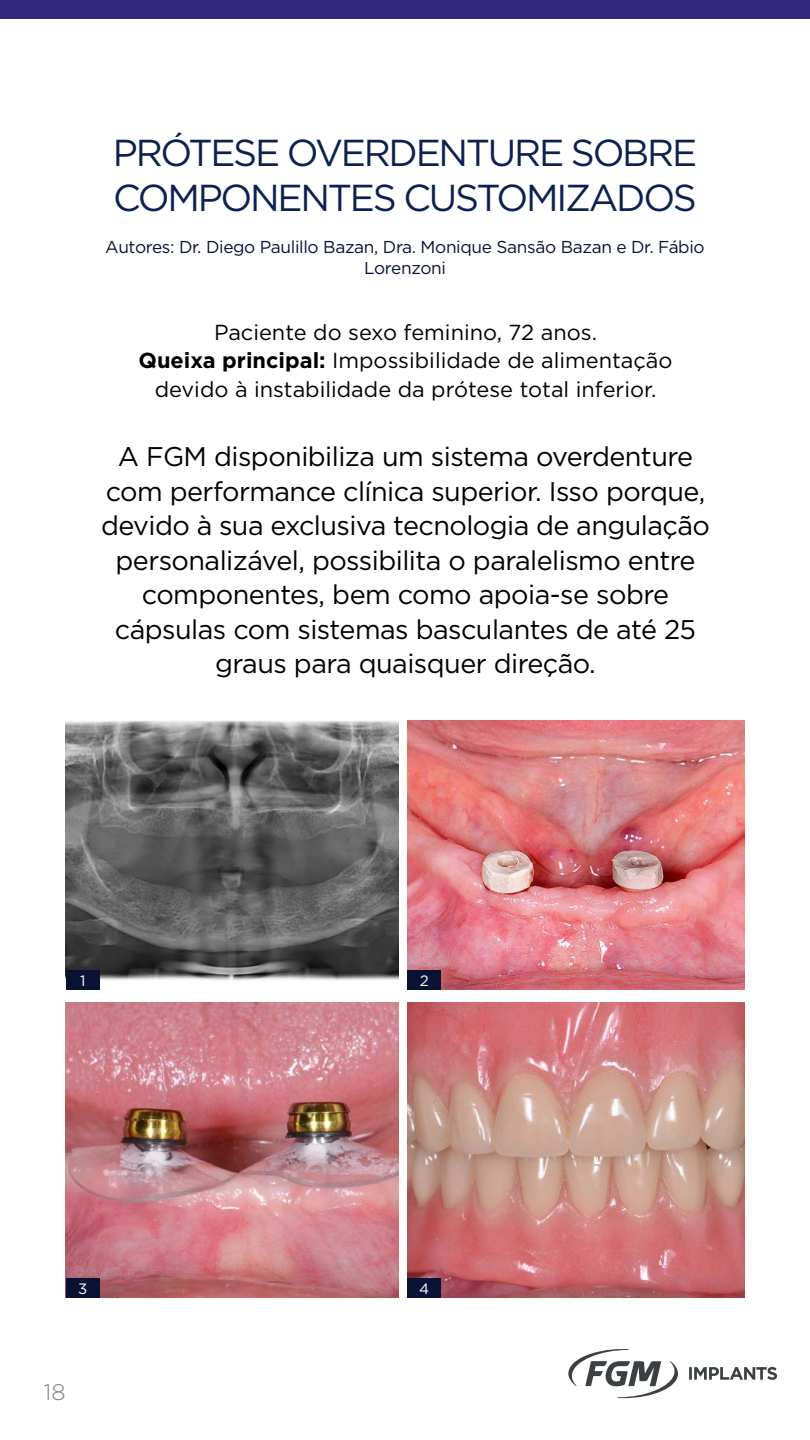
<style>
.page{position:relative;width:810px;height:1440px;background:#fff}
.page>*{position:absolute;margin:0;border:0;box-sizing:border-box;transform-origin:0 0}
.t1{font:37.5px/45px "Gotham";letter-spacing:-.06em;color:#0e2050}
.t2{font:27px/34.5px "Gotham";letter-spacing:-.02em;color:#000;text-align:center}
.t3{font:300 22.5px "Gotham";color:#808080}
.t4{font:21.75px/28.5px "Gotham";color:#000;text-align:center}
.t5{font:17.25px/20.7px "Gotham";letter-spacing:-.02em;color:#0a1233;text-align:center}
.t6{font:15px "Gotham";color:#fff}
.s1{font-weight:700}
</style>
<div class="page">
<img style="left:66px;top:720px;width:332px;height:260px">
<img style="left:66px;top:1002px;width:332px;height:296px">
<img style="left:407px;top:720px;width:337px;height:270px">
<img style="left:407px;top:1002px;width:337px;height:296px">
<div style="left:0;top:0;width:810px;height:19px;background:#312783"></div>
<div style="left:66px;top:970px;width:34px;height:20px;background:#0a1233"></div>
<div style="left:66px;top:1278px;width:34px;height:20px;background:#0a1233"></div>
<div style="left:407px;top:1278px;width:34px;height:20px;background:#0a1233"></div>
<div style="left:407px;top:970px;width:34px;height:20px;background:#0a1233"></div>
<svg style="left:568px;top:1349px;width:209px;height:49px"></svg>
<h1 class="t1" style="left:113px;top:130px;width:586px">PRÓTESE OVERDENTURE SOBRE<br>COMPONENTES CUSTOMIZADOS</h1>
<p class="t5" style="left:105px;top:236px;width:601px">Autores: Dr. Diego Paulillo Bazan, Dra. Monique Sansão Bazan e Dr. Fábio<br>Lorenzoni</p>
<p class="t4" style="left:139px;top:318px;width:536px">Paciente do sexo feminino, 72 anos.<br><span class="s1">Queixa principal:</span> Impossibilidade de alimentação devido à instabilidade da prótese total inferior.</p>
<p class="t2" style="left:101px;top:439px;width:610px">A FGM disponibiliza um sistema overdenture com performance clínica superior. Isso porque, devido à sua exclusiva tecnologia de angulação personalizável, possibilita o paralelismo entre componentes, bem como apoia-se sobre cápsulas com sistemas basculantes de até 25 graus para quaisquer direção.</p>
<p class="t6" style="left:80px;top:971px;width:7px">1</p>
<p class="t6" style="left:420px;top:971px;width:10px">2</p>
<p class="t6" style="left:78px;top:1279px;width:11px">3</p>
<p class="t6" style="left:419px;top:1279px;width:12px">4</p>
<p class="t3" style="left:44px;top:1380px;width:23px">18</p>
</div>
